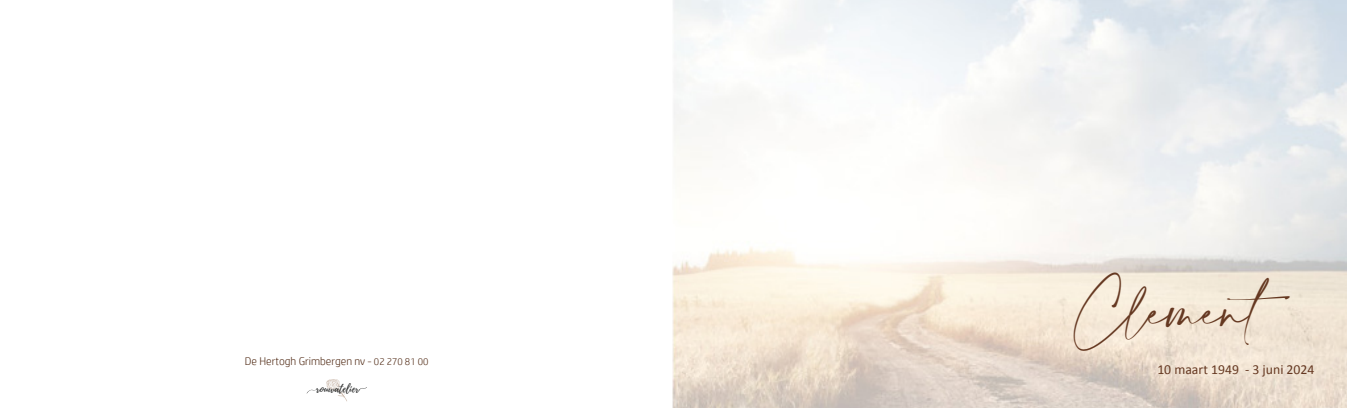
<style>
.page{position:relative;width:1347px;height:408px;background:#fff}
.page>*{position:absolute;margin:0;border:0;box-sizing:border-box;transform-origin:0 0}
.t1{font:38.75px "Amalfi Coast";color:#653821}
.t2{font:13.75px "Calibri";color:#653821}
.t3{font:300 11.25px "HP Simplified";color:#4c250f}
.t4{font:10.62px "Playlist Script";color:#2f3030}
.s1{font-size:10px}
</style>
<div class="page">
<img style="left:672px;top:0;width:674px;height:407px">
<svg style="left:326px;top:379px;width:21px;height:22px"></svg>
<svg style="left:307px;top:388px;width:11px;height:5px"></svg>
<p class="t3" style="left:245px;top:354px;width:185px">De Hertogh Grimbergen nv - <span class="s1">02 270 81 00</span></p>
<p class="t4" style="left:316px;top:381px;width:44px">rouwatelier</p>
<p class="t1" style="left:1074px;top:289px;width:238px">Clement</p>
<p class="t2" style="left:1157px;top:361px;width:159px">10 maart 1949 - 3 juni 2024</p>
</div>
